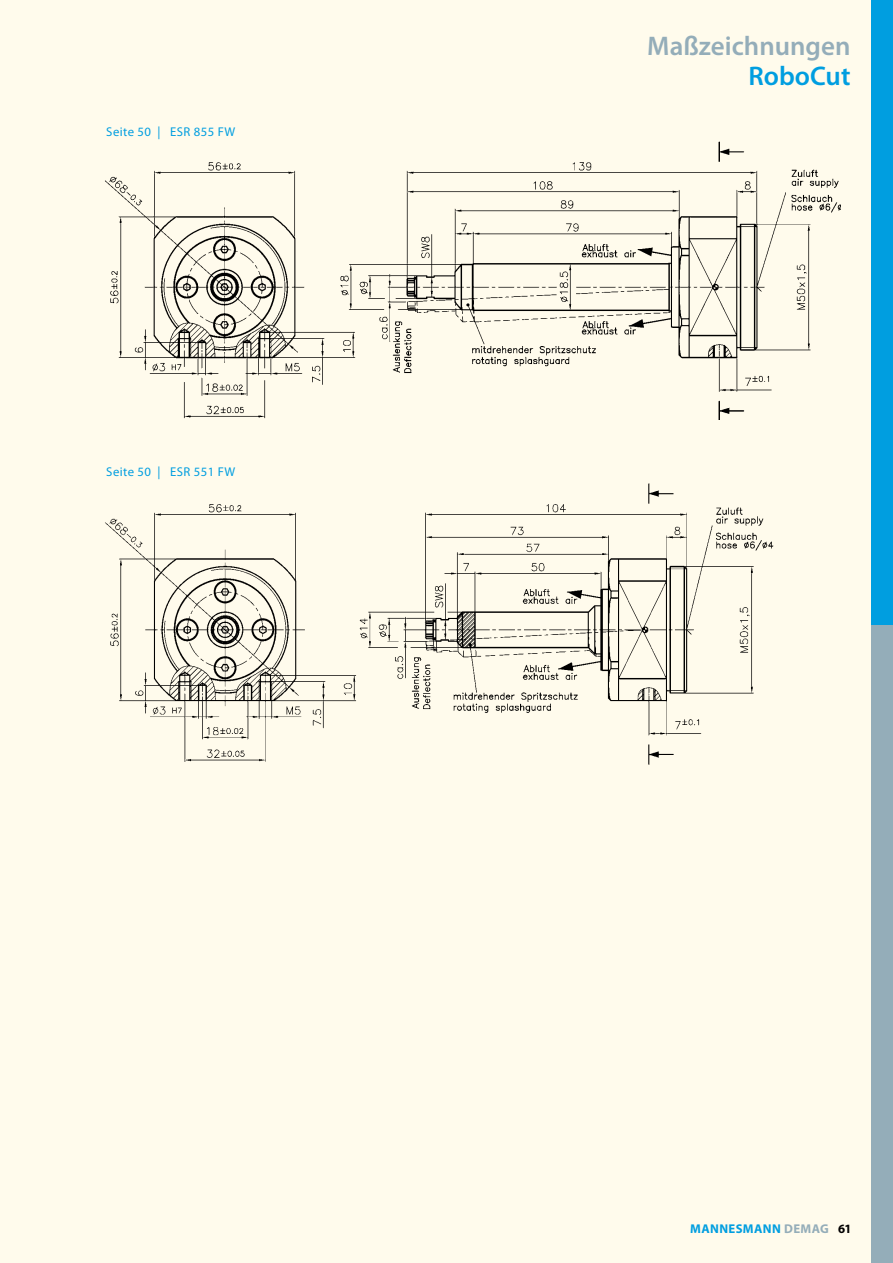
<style>
.page{position:relative;width:893px;height:1263px;background:#fffbec}
.page>*{position:absolute;margin:0;border:0;box-sizing:border-box;transform-origin:0 0}
.t1{font:600 27px "Myriad Pro";color:#94adb9}
.t2{font:600 27px "Myriad Pro";color:#009ee0}
.t3{font:12.75px "Myriad Pro";letter-spacing:.03em;color:#009ee0}
.t4{font:700 12.75px "Myriad Pro";letter-spacing:.03em;color:#009ee0}
.s1{color:#94adb9}
.s2{color:#000}
</style>
<div class="page">
<div style="left:872px;top:0;width:21px;height:625px;background:#009ee0"></div>
<div style="left:872px;top:625px;width:21px;height:638px;background:#94adb9"></div>
<img style="left:105px;top:141px;width:736px;height:278px">
<img style="left:105px;top:483px;width:669px;height:282px">
<p class="t3" style="left:106px;top:124px;width:130px">Seite 50 | ESR 855 FW</p>
<p class="t3" style="left:106px;top:464px;width:130px">Seite 50 | ESR 551 FW</p>
<h1 class="t1" style="left:647px;top:29px;width:205px">Maßzeichnungen</h1>
<h1 class="t2" style="left:748px;top:59px;width:103px">RoboCut</h1>
<p class="t4" style="left:690px;top:1220px;width:162px">MANNESMANN <span class="s1">DEMAG</span> <span class="s2">61</span></p>
</div>
